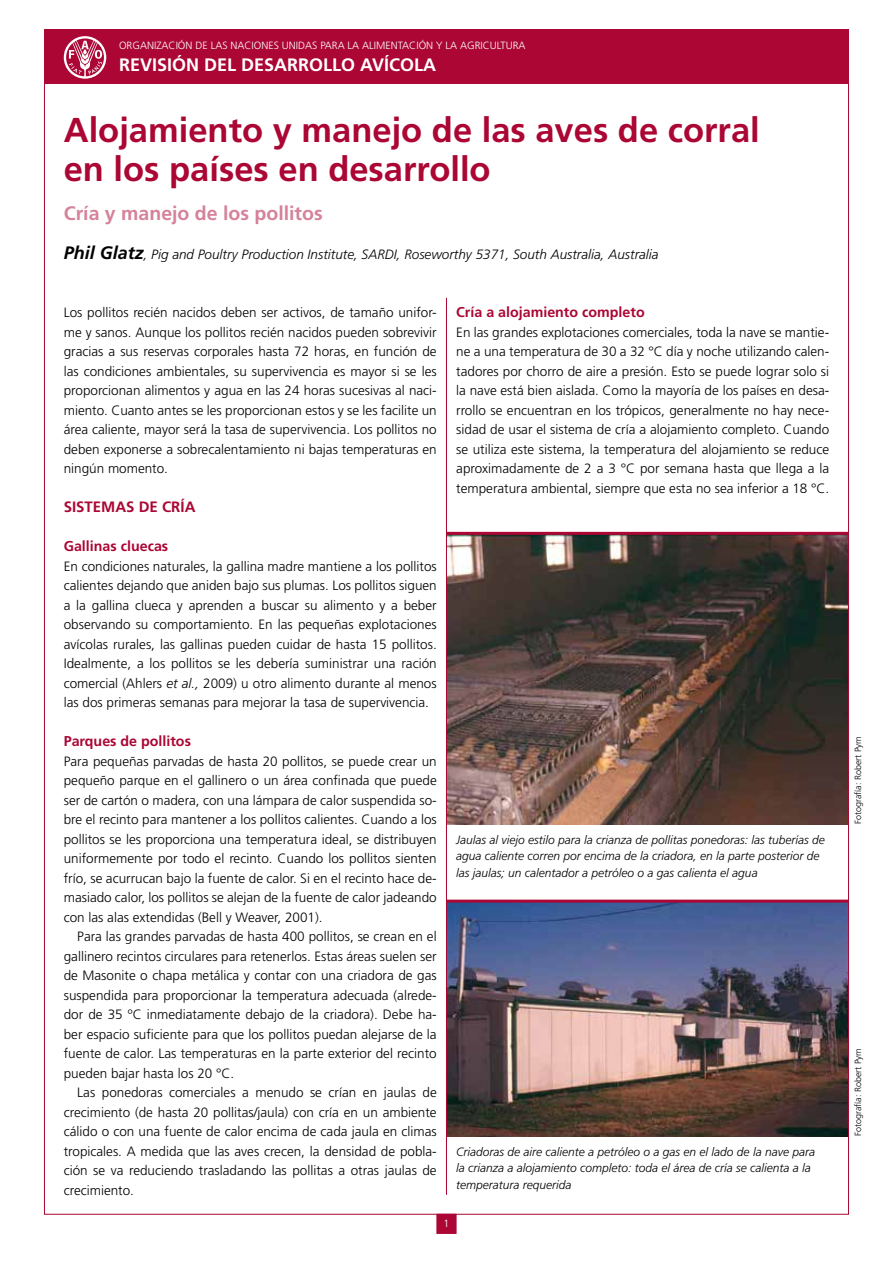
<style>
.page{position:relative;width:893px;height:1263px;background:#fff}
.page>*{position:absolute;margin:0;border:0;box-sizing:border-box;transform-origin:0 0}
.t1{font:700 34.5px/39px "Frutiger LT Std";color:#ab0634}
.t2{font:700 19.5px "Frutiger LT Std";color:#d5829a}
.t3{font:700 18px "Frutiger LT Std";color:#fff}
.t4{font:700 15px "Frutiger LT Std";color:#ab0634}
.t5{font:700 14.25px "Frutiger LT Std";color:#ab0634}
.t6{font:300 13.5px/19.5px "Frutiger LT Std";color:#000;text-align:justify}
.t7{font:italic 300 13.5px "Frutiger LT Std";color:#000}
.t8{font:italic 300 12px/16.5px "Frutiger LT Std";color:#000}
.t9{font:300 10.5px "Frutiger LT Std";color:#fff}
.t10{font:300 9px "Frutiger LT Std";color:#000}
.s1{font-weight:700;font-size:18px}
.s2{font-style:italic}
</style>
<div class="page">
<img style="left:447px;top:903px;width:400px;height:233px">
<img style="left:447px;top:535px;width:400px;height:289px">
<hr style="left:446px;top:900px;width:402px;height:3px;background:#ab0634">
<hr style="left:446px;top:532px;width:403px;height:3px;background:#ab0634">
<div style="left:44px;top:30px;width:805px;height:53px;background:#ab0634"></div>
<div style="left:437px;top:1214px;width:19px;height:19px;background:#ab0634"></div>
<svg style="left:64px;top:36px;width:42px;height:43px"></svg>
<hr style="left:446px;top:298px;width:1px;height:897px;background:#ab0634">
<p class="t9" style="left:119px;top:40px;width:408px">Organización de las Naciones Unidas para la Alimentación y la Agricu ltu ra</p>
<h3 class="t3" style="left:119px;top:54px;width:319px">REVISIÓN DEL DESARROLLO AVÍCOLA</h3>
<h1 class="t1" style="left:64px;top:110px;width:697px">Alojamiento y manejo de las aves de corral en los países en desarrollo</h1>
<h2 class="t2" style="left:64px;top:202px;width:260px">Cría y manejo de los pollitos</h2>
<p class="t7" style="left:64px;top:246px;width:596px"><span class="s1">Phil Glatz</span>, Pig and Poultry Production Institute, SARDI, Roseworthy 5371, South Australia, Australia</p>
<p class="t6" style="left:64px;top:303px;width:374px">Los pollitos recién nacidos deben ser activos, de tamaño unifor&shy;me y sanos. Aunque los pollitos recién nacidos pueden sobrevivir gracias a sus reservas corporales hasta 72 horas, en función de las condiciones ambientales, su supervivencia es mayor si se les proporcionan alimentos y agua en las 24 horas sucesivas al naci&shy;miento. Cuanto antes se les proporcionan estos y se les facilite un área caliente, mayor será la tasa de supervivencia. Los pollitos no deben exponerse a sobrecalentamiento ni bajas temperaturas en ningún momento.</p>
<p class="t4" style="left:64px;top:498px;width:133px">SISTEMAS DE CRÍA</p>
<p class="t5" style="left:64px;top:538px;width:106px">Gallinas cluecas</p>
<p class="t6" style="left:64px;top:557px;width:374px">En condiciones naturales, la gallina madre mantiene a los pollitos calientes dejando que aniden bajo sus plumas. Los pollitos siguen a la gallina clueca y aprenden a buscar su alimento y a beber observando su comportamiento. En las pequeñas explotaciones avícolas rurales, las gallinas pueden cuidar de hasta 15 pollitos.<br>Idealmente, a los pollitos se les debería suministrar una ración comercial (Ahlers <span class="s2">et al.,</span> 2009) u otro alimento durante al menos las dos primeras semanas para mejorar la tasa de supervivencia.</p>
<p class="t5" style="left:64px;top:733px;width:129px">Parques de pollitos</p>
<p class="t6" style="left:64px;top:752px;width:374px">Para pequeñas parvadas de hasta 20 pollitos, se puede crear un pequeño parque en el gallinero o un área confinada que puede ser de cartón o madera, con una lámpara de calor suspendida so&shy;bre el recinto para mantener a los pollitos calientes. Cuando a los pollitos se les proporciona una temperatura ideal, se distribuyen uniformemente por todo el recinto. Cuando los pollitos sienten frío, se acurrucan bajo la fuente de calor. Si en el recinto hace de&shy;masiado calor, los pollitos se alejan de la fuente de calor jadeando con las alas extendidas (Bell y Weaver, 2001).</p>
<p class="t6" style="left:64px;top:927px;width:374px;text-indent:14px">Para las grandes parvadas de hasta 400 pollitos, se crean en el gallinero recintos circulares para retenerlos. Estas áreas suelen ser de Masonite o chapa metálica y contar con una criadora de gas suspendida para proporcionar la temperatura adecuada (alrede&shy;dor de 35 ºC inmediatamente debajo de la criadora). Debe ha&shy;ber espacio suficiente para que los pollitos puedan alejarse de la fuente de calor. Las temperaturas en la parte exterior del recinto pueden bajar hasta los 20 °C.</p>
<p class="t6" style="left:64px;top:1083px;width:374px;text-indent:14px">Las ponedoras comerciales a menudo se crían en jaulas de crecimiento (de hasta 20 pollitas/jaula) con cría en un ambiente cálido o con una fuente de calor encima de cada jaula en climas tropicales. A medida que las aves crecen, la densidad de pobla&shy;ción se va reduciendo trasladando las pollitas a otras jaulas de crecimiento.</p>
<p class="t5" style="left:456px;top:304px;width:190px">Cría a alojamiento completo</p>
<p class="t6" style="left:456px;top:323px;width:374px">En las grandes explotaciones comerciales, toda la nave se mantie&shy;ne a una temperatura de 30 a 32 °C día y noche utilizando calen&shy;tadores por chorro de aire a presión. Esto se puede lograr solo si la nave está bien aislada. Como la mayoría de los países en desa&shy;rrollo se encuentran en los trópicos, generalmente no hay nece&shy;sidad de usar el sistema de cría a alojamiento completo. Cuando se utiliza este sistema, la temperatura del alojamiento se reduce aproximadamente de 2 a 3 °C por semana hasta que llega a la temperatura ambiental, siempre que esta no sea inferior a 18 °C.</p>
<p class="t8" style="left:456px;top:832px;width:370px">Jaulas al viejo estilo para la crianza de pollitas ponedoras: las tuberías de agua caliente corren por encima de la criadora, en la parte posterior de las jaulas; un calentador a petróleo o a gas calienta el agua</p>
<p class="t8" style="left:456px;top:1144px;width:360px">Criadoras de aire caliente a petróleo o a gas en el lado de la nave para la crianza a alojamiento completo: toda el área de cría se calienta a la temperatura requerida</p>
<p class="t9" style="left:444px;top:1217px;width:7px">1</p>
<p class="t10" style="left:853px;top:824px;width:90px;rotate:-90deg">Fotografía: Robert Pym</p>
<p class="t10" style="left:853px;top:1136px;width:90px;rotate:-90deg">Fotografía: Robert Pym</p>
</div>
